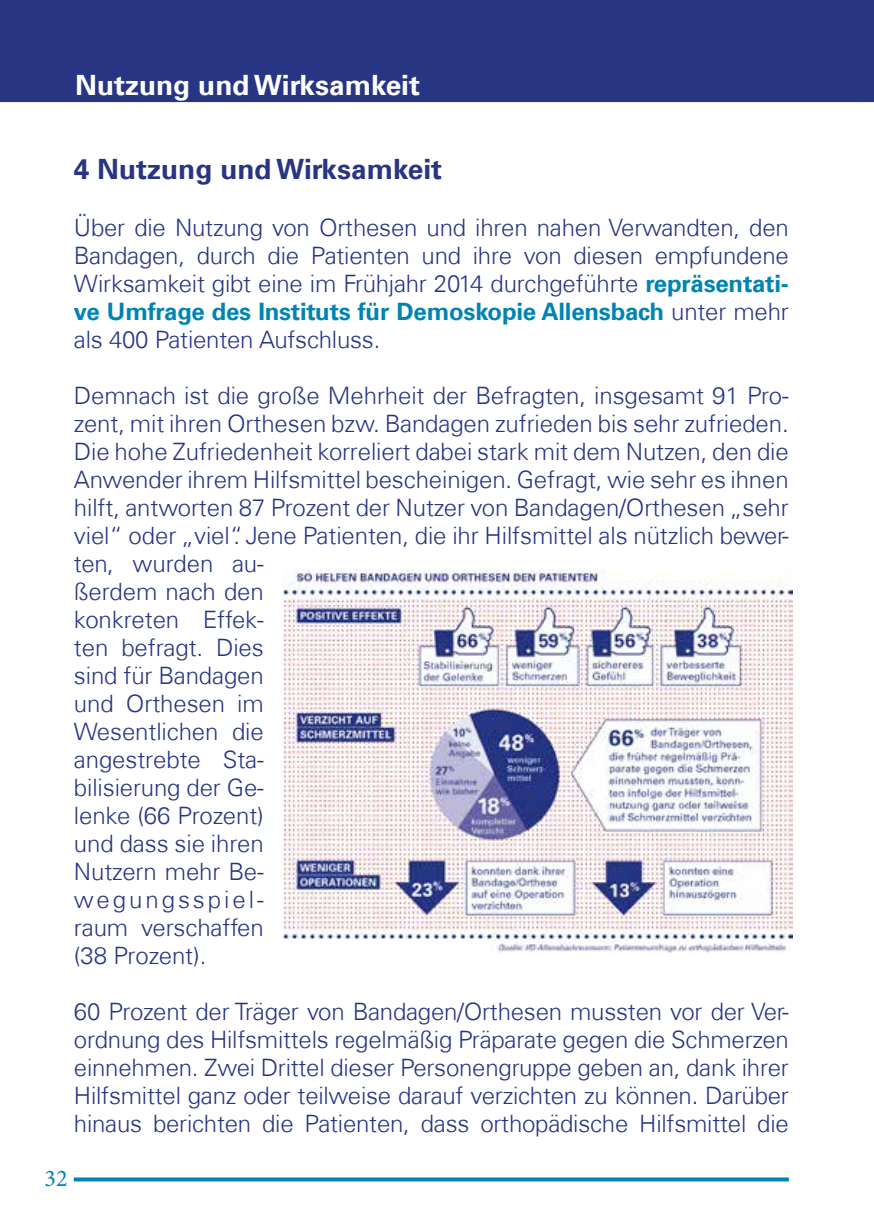
<style>
.page{position:relative;width:874px;height:1225px;background:#fff}
.page>*{position:absolute;margin:0;border:0;box-sizing:border-box;transform-origin:0 0}
.t1{font:700 28px "Univers LT";color:#283583}
.t2{font:700 28px "Univers LT";color:#fff}
.t3{font:300 24px/28px "Univers Com 45";letter-spacing:-.005em;color:#283583;text-align:justify}
.t4{font:700 24px "Univers LT";letter-spacing:-.01em;color:#0084b2}
.t5{font:24px "Minion Pro";color:#0084b2}
.s1{font-family:"Univers LT";font-weight:700;color:#0084b2}
.s2{font-family:"Univers Com 45";font-weight:300;color:#283583}
</style>
<div class="page">
<svg style="left:74px;top:1177px;width:714px;height:4px;background:#1d92ba"></svg>
<div style="left:857px;top:0;width:16px;height:102px;background:#283583"></div>
<div style="left:0;top:0;width:857px;height:102px;background:#283583"></div>
<img style="left:283px;top:569px;width:509px;height:383px">
<p class="t2" style="left:75px;top:69px;width:346px">Nutzung und Wirksamkeit</p>
<p class="t1" style="left:74px;top:153px;width:369px">4 Nutzung und Wirksamkeit</p>
<p class="t3" style="left:74px;top:213px;width:716px">Über die Nutzung von Orthesen und ihren nahen Verwandten, den Bandagen, durch die Patienten und ihre von diesen empfundene Wirksamkeit gibt eine im Frühjahr 2014 durchgeführte <span class="s1">repräsentati-</span></p>
<p class="t4" style="left:74px;top:297px;width:716px">ve Umfrage des Instituts für Demoskopie Allensbach <span class="s2">unter mehr</span></p>
<p class="t3" style="left:74px;top:325px;width:308px">als 400 Patienten Aufschluss.</p>
<p class="t3" style="left:74px;top:381px;width:716px;text-align:left">Demnach ist die große Mehrheit der Befragten, insgesamt 91 Pro&shy;zent, mit ihren Orthesen bzw. Bandagen zufrieden bis sehr zufrieden.<br>Die hohe Zufriedenheit korreliert dabei stark mit dem Nutzen, den die<br>Anwender ihrem Hilfsmittel bescheinigen. Gefragt, wie sehr es ihnen hilft, antworten 87 Prozent der Nutzer von Bandagen/Orthesen „sehr viel“ oder „viel“. Jene Patienten, die ihr Hilfsmittel als nützlich bewer&shy;ten, wurden au-<br>ßerdem nach den<br>konkreten Effek-<br>ten befragt. Dies<br>sind für Bandagen<br>und Orthesen im<br>Wesentlichen die<br>angestrebte Sta-<br>bilisierung der Ge-<br>lenke (66 Prozent)<br>und dass sie ihren<br>Nutzern mehr Be-<br>wegungsspiel-<br>raum verschaffen<br>(38 Prozent).</p>
<p class="t3" style="left:74px;top:997px;width:716px">60 Prozent der Träger von Bandagen/Orthesen mussten vor der Ver&shy;ordnung des Hilfsmittels regelmäßig Präparate gegen die Schmerzen einnehmen. Zwei Drittel dieser Personengruppe geben an, dank ihrer Hilfsmittel ganz oder teilweise darauf verzichten zu können. Darüber hinaus berichten die Patienten, dass orthopädische Hilfsmittel die</p>
<p class="t5" style="left:44px;top:1162px;width:25px">32</p>
</div>
